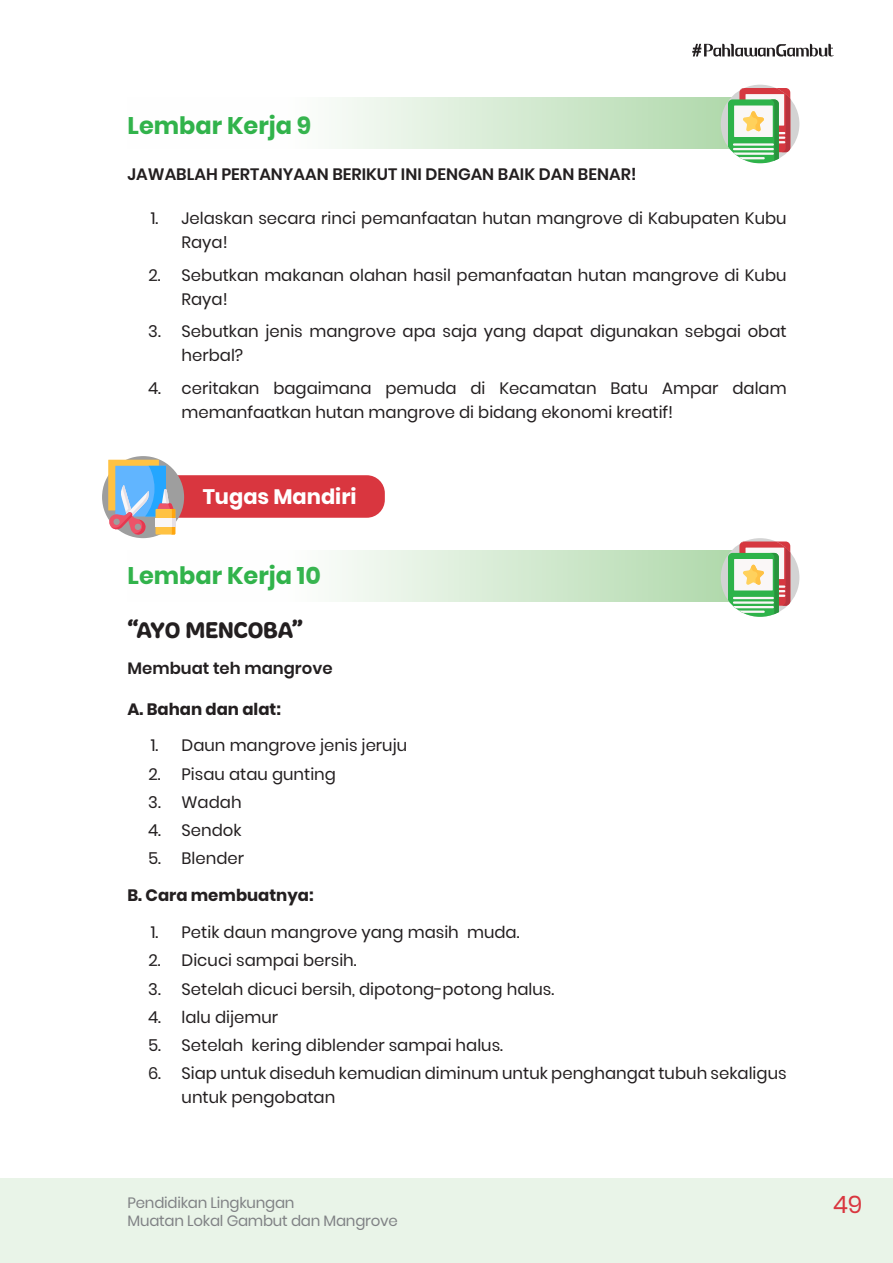
<style>
.page{position:relative;width:893px;height:1263px;background:#fff}
.page>*{position:absolute;margin:0;border:0;box-sizing:border-box;transform-origin:0 0}
.t1{font:700 24px "Poppins";color:#31b34b}
.t2{font:24px "Freude";letter-spacing:-.015em;color:#231f20}
.t3{font:24px "Poppins";color:#d9363f}
.t4{font:700 21px "Poppins";color:#fff}
.t5{font:16.5px/24px "Poppins";color:#231f20}
.t6{font:600 16.5px "Poppins";color:#231f20}
.t7{font:700 16.5px "Poppins";color:#231f20}
.t8{font:15px/18px "Poppins";letter-spacing:-.015em;color:#808285}
</style>
<div class="page">
<svg style="left:692px;top:44px;width:142px;height:13px"></svg>
<div style="left:158px;top:475px;width:227px;height:43px;background:#d9363f;border-radius:18px"></div>
<div style="left:102px;top:456px;width:82px;height:82px;background:#9e9e9e;border-radius:50%"></div>
<svg style="left:108px;top:460px;width:67px;height:74px"></svg>
<div style="left:128px;top:550px;width:659px;height:52px;background:linear-gradient(to right,#fff,#add7a8)"></div>
<div style="left:721px;top:538px;width:78px;height:79px;background:#d3d3d3;border-radius:50%"></div>
<svg style="left:739px;top:541px;width:51px;height:65px"></svg>
<svg style="left:745px;top:548px;width:39px;height:31px"></svg>
<svg style="left:728px;top:553px;width:51px;height:64px"></svg>
<svg style="left:770px;top:541px;width:20px;height:76px"></svg>
<div style="left:734px;top:559px;width:39px;height:31px;background:#faf7f7"></div>
<hr style="left:733px;top:597px;width:41px;height:2px;background:#faf7f7">
<hr style="left:733px;top:601px;width:41px;height:3px;background:#faf7f7">
<hr style="left:733px;top:606px;width:41px;height:2px;background:#faf7f7">
<hr style="left:733px;top:610px;width:32px;height:3px;background:#faf7f7">
<svg style="left:743px;top:564px;width:21px;height:21px"></svg>
<div style="left:128px;top:97px;width:659px;height:51px;background:linear-gradient(to right,#fff,#add7a8)"></div>
<div style="left:721px;top:85px;width:78px;height:78px;background:#d3d3d3;border-radius:50%"></div>
<div style="left:739px;top:88px;width:51px;height:64px;background:#d63840;border-radius:5px"></div>
<div style="left:745px;top:94px;width:39px;height:32px;background:#faf7f7"></div>
<svg style="left:728px;top:99px;width:51px;height:64px"></svg>
<svg style="left:770px;top:88px;width:20px;height:75px"></svg>
<div style="left:734px;top:105px;width:39px;height:32px;background:#faf7f7"></div>
<hr style="left:733px;top:143px;width:41px;height:3px;background:#faf7f7">
<hr style="left:733px;top:148px;width:41px;height:2px;background:#faf7f7">
<hr style="left:733px;top:152px;width:41px;height:3px;background:#faf7f7">
<hr style="left:733px;top:157px;width:32px;height:2px;background:#faf7f7">
<svg style="left:743px;top:111px;width:21px;height:21px"></svg>
<div style="left:0;top:1178px;width:893px;height:85px;background:#e9f4e8"></div>
<h1 class="t1" style="left:128px;top:112px;width:185px">Lembar Kerja 9</h1>
<p class="t6" style="left:128px;top:164px;width:511px">JAWABLAH PERTANYAAN BERIKUT INI DENGAN BAIK DAN BENAR!</p>
<p class="t5" style="left:182px;top:206px;width:607px;text-indent:-31px">1. Jelaskan secara rinci pemanfaatan hutan mangrove di Kabupaten Kubu<br>Raya!</p>
<p class="t5" style="left:182px;top:263px;width:607px;text-indent:-33px">2. Sebutkan makanan olahan hasil pemanfaatan hutan mangrove di Kubu<br>Raya!</p>
<p class="t5" style="left:182px;top:319px;width:607px;text-indent:-33px">3. Sebutkan jenis mangrove apa saja yang dapat digunakan sebgai obat herbal?</p>
<p class="t5" style="left:182px;top:376px;width:607px;text-indent:-34px">4. ceritakan bagaimana pemuda di Kecamatan Batu Ampar dalam memanfaatkan hutan mangrove di bidang ekonomi kreatif!</p>
<p class="t4" style="left:203px;top:485px;width:155px">Tugas Mandiri</p>
<h1 class="t1" style="left:128px;top:562px;width:195px">Lembar Kerja 10</h1>
<h1 class="t2" style="left:128px;top:615px;width:177px">“AYO MENCOBA”</h1>
<p class="t6" style="left:128px;top:658px;width:207px">Membuat teh mangrove</p>
<p class="t7" style="left:128px;top:699px;width:155px">A. Bahan dan alat:</p>
<p class="t5" style="left:151px;top:734px;width:258px">1. Daun mangrove jenis jeruju</p>
<p class="t5" style="left:148px;top:762px;width:189px">2. Pisau atau gunting</p>
<p class="t5" style="left:148px;top:790px;width:95px">3. Wadah</p>
<p class="t5" style="left:148px;top:818px;width:95px">4. Sendok</p>
<p class="t5" style="left:148px;top:847px;width:98px">5. Blender</p>
<p class="t7" style="left:128px;top:886px;width:188px">B. Cara membuatnya:</p>
<p class="t5" style="left:151px;top:920px;width:370px">1. Petik daun mangrove yang masih muda.</p>
<p class="t5" style="left:148px;top:948px;width:210px">2. Dicuci sampai bersih.</p>
<p class="t5" style="left:148px;top:977px;width:407px">3. Setelah dicuci bersih, dipotong-potong halus.</p>
<p class="t5" style="left:148px;top:1005px;width:132px">4. lalu dijemur</p>
<p class="t5" style="left:148px;top:1033px;width:357px">5. Setelah kering diblender sampai halus.</p>
<p class="t5" style="left:182px;top:1061px;width:607px;text-indent:-34px">6. Siap untuk diseduh kemudian diminum untuk penghangat tubuh sekaligus untuk pengobatan</p>
<p class="t8" style="left:128px;top:1194px;width:272px">Pendidikan Lingkungan<br>Muatan Lokal Gambut dan Mangrove</p>
<h1 class="t3" style="left:833px;top:1191px;width:31px">49</h1>
</div>
